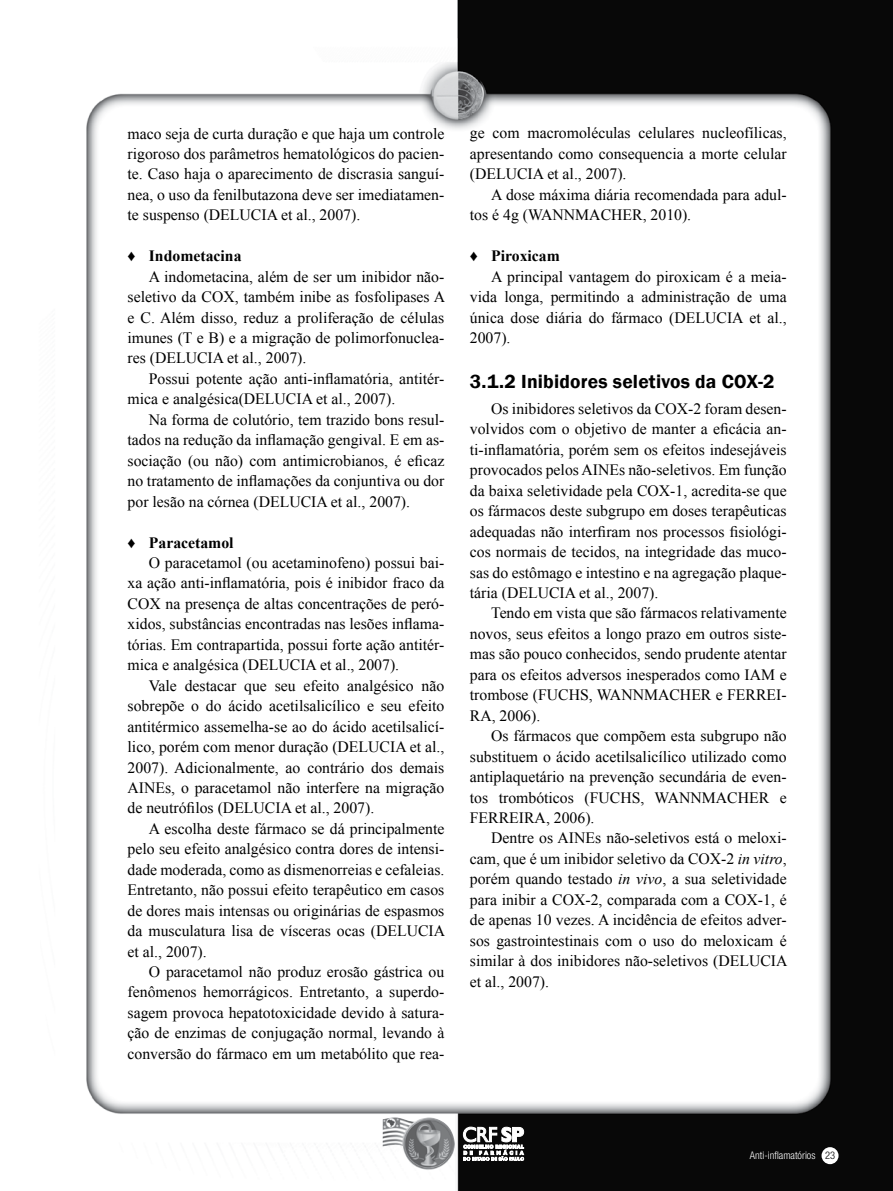
<style>
.page{position:relative;width:893px;height:1191px;background:#fff}
.page>*{position:absolute;margin:0;border:0;box-sizing:border-box;transform-origin:0 0}
.t1{font:600 19.5px "Franklin Gothic";letter-spacing:.01em;color:#000}
.t2{font:15.75px/20.4px "Times New Roman";color:#000;text-align:justify}
.t3{font:700 15.75px "Times New Roman";color:#000}
.t4{font:300 condensed 10.5px "Helvetica Neue";color:#fff}
.s1{font-weight:400}
.s2{font-style:italic}
.s3{color:#000}
</style>
<div class="page">
<img style="left:86px;top:0;width:807px;height:1191px">
<div style="left:821px;top:1147px;width:17px;height:17px;background:#fff;border-radius:50%"></div>
<svg style="left:463px;top:1126px;width:61px;height:34px"></svg>
<img style="left:383px;top:1117px;width:73px;height:52px">
<p class="t2" style="left:128px;top:123px;width:318px">maco seja de curta duração e que haja um controle rigoroso dos parâmetros hematológicos do pacien&shy;te. Caso haja o aparecimento de discrasia sanguí&shy;nea, o uso da fenilbutazona deve ser imediatamen&shy;te suspenso (DELUCIA et al., 2007).</p>
<p class="t3" style="left:128px;top:245px;width:116px"><span class="s1">♦</span> Indometacina</p>
<p class="t2" style="left:149px;top:266px;width:297px">A indometacina, além de ser um inibidor não-</p>
<p class="t2" style="left:128px;top:286px;width:319px">seletivo da COX, também inibe as fosfolipases A</p>
<p class="t2" style="left:128px;top:307px;width:318px">e C. Além disso, reduz a proliferação de células</p>
<p class="t2" style="left:128px;top:327px;width:318px">imunes (T e B) e a migração de polimorfonuclea-</p>
<p class="t2" style="left:128px;top:348px;width:180px">res (DELUCIA et al., 2007).</p>
<p class="t2" style="left:149px;top:368px;width:297px">Possui potente ação anti-inflamatória, antitér-</p>
<p class="t2" style="left:128px;top:389px;width:269px">mica e analgésica(DELUCIA et al., 2007).</p>
<p class="t2" style="left:149px;top:409px;width:297px">Na forma de colutório, tem trazido bons resul-</p>
<p class="t2" style="left:128px;top:429px;width:318px">tados na redução da inflamação gengival. E em as-</p>
<p class="t2" style="left:128px;top:450px;width:318px">sociação (ou não) com antimicrobianos, é eficaz</p>
<p class="t2" style="left:128px;top:470px;width:318px">no tratamento de inflamações da conjuntiva ou dor</p>
<p class="t2" style="left:128px;top:491px;width:284px">por lesão na córnea (DELUCIA et al., 2007).</p>
<p class="t3" style="left:128px;top:531px;width:108px"><span class="s1">♦</span> Paracetamol</p>
<p class="t2" style="left:149px;top:552px;width:297px">O paracetamol (ou acetaminofeno) possui bai-</p>
<p class="t2" style="left:128px;top:573px;width:318px">xa ação anti-inflamatória, pois é inibidor fraco da</p>
<p class="t2" style="left:128px;top:593px;width:318px">COX na presença de altas concentrações de peró-</p>
<p class="t2" style="left:128px;top:613px;width:318px">xidos, substâncias encontradas nas lesões inflama-</p>
<p class="t2" style="left:128px;top:634px;width:318px">tórias. Em contrapartida, possui forte ação antitér-</p>
<p class="t2" style="left:128px;top:654px;width:273px">mica e analgésica (DELUCIA et al., 2007).</p>
<p class="t2" style="left:149px;top:675px;width:297px">Vale destacar que seu efeito analgésico não</p>
<p class="t2" style="left:128px;top:695px;width:318px">sobrepõe o do ácido acetilsalicílico e seu efeito</p>
<p class="t2" style="left:128px;top:716px;width:318px">antitérmico assemelha-se ao do ácido acetilsalicí-</p>
<p class="t2" style="left:128px;top:736px;width:318px">lico, porém com menor duração (DELUCIA et al.,</p>
<p class="t2" style="left:128px;top:757px;width:318px">2007). Adicionalmente, ao contrário dos demais</p>
<p class="t2" style="left:128px;top:777px;width:318px">AINEs, o paracetamol não interfere na migração</p>
<p class="t2" style="left:128px;top:797px;width:248px">de neutrófilos (DELUCIA et al., 2007).</p>
<p class="t2" style="left:149px;top:818px;width:297px">A escolha deste fármaco se dá principalmente</p>
<p class="t2" style="left:128px;top:838px;width:318px">pelo seu efeito analgésico contra dores de intensi-</p>
<p class="t2" style="left:128px;top:859px;width:318px">dade moderada, como as dismenorreias e cefaleias.</p>
<p class="t2" style="left:128px;top:879px;width:318px">Entretanto, não possui efeito terapêutico em casos</p>
<p class="t2" style="left:128px;top:900px;width:318px">de dores mais intensas ou originárias de espasmos</p>
<p class="t2" style="left:128px;top:920px;width:319px">da musculatura lisa de vísceras ocas (DELUCIA</p>
<p class="t2" style="left:128px;top:941px;width:81px">et al., 2007).</p>
<p class="t2" style="left:149px;top:961px;width:297px">O paracetamol não produz erosão gástrica ou</p>
<p class="t2" style="left:128px;top:981px;width:318px">fenômenos hemorrágicos. Entretanto, a superdo-</p>
<p class="t2" style="left:128px;top:1002px;width:318px">sagem provoca hepatotoxicidade devido à satura-</p>
<p class="t2" style="left:128px;top:1022px;width:318px">ção de enzimas de conjugação normal, levando à</p>
<p class="t2" style="left:128px;top:1043px;width:318px">conversão do fármaco em um metabólito que rea-</p>
<p class="t2" style="left:470px;top:123px;width:318px">ge com macromoléculas celulares nucleofílicas, apresentando como consequencia a morte celular (DELUCIA et al., 2007).</p>
<p class="t2" style="left:470px;top:184px;width:318px;text-indent:21px">A dose máxima diária recomendada para adul&shy;tos é 4g (WANNMACHER, 2010).</p>
<p class="t3" style="left:470px;top:245px;width:92px"><span class="s1">♦</span> Piroxicam</p>
<p class="t2" style="left:491px;top:266px;width:297px">A principal vantagem do piroxicam é a meia-</p>
<p class="t2" style="left:470px;top:286px;width:318px">vida longa, permitindo a administração de uma</p>
<p class="t2" style="left:470px;top:307px;width:318px">única dose diária do fármaco (DELUCIA et al.,</p>
<p class="t2" style="left:470px;top:327px;width:42px">2007).</p>
<p class="t1" style="left:470px;top:369px;width:306px">3.1.2 Inibidores seletivos da COX-2</p>
<p class="t2" style="left:470px;top:398px;width:318px;text-indent:21px">Os inibidores seletivos da COX-2 foram desen&shy;volvidos com o objetivo de manter a eficácia an&shy;ti-inflamatória, porém sem os efeitos indesejáveis provocados pelos AINEs não-seletivos. Em função da baixa seletividade pela COX-1, acredita-se que os fármacos deste subgrupo em doses terapêuticas adequadas não interfiram nos processos fisiológi&shy;cos normais de tecidos, na integridade das muco&shy;sas do estômago e intestino e na agregação plaque&shy;tária (DELUCIA et al., 2007).</p>
<p class="t2" style="left:470px;top:603px;width:318px;text-indent:21px">Tendo em vista que são fármacos relativamente novos, seus efeitos a longo prazo em outros siste&shy;mas são pouco conhecidos, sendo prudente atentar para os efeitos adversos inesperados como IAM e trombose (FUCHS, WANNMACHER e FERREI-RA, 2006).</p>
<p class="t2" style="left:470px;top:725px;width:318px;text-indent:21px">Os fármacos que compõem esta subgrupo não substituem o ácido acetilsalicílico utilizado como antiplaquetário na prevenção secundária de even&shy;tos trombóticos (FUCHS, WANNMACHER e FERREIRA, 2006).</p>
<p class="t2" style="left:470px;top:827px;width:319px;text-indent:21px">Dentre os AINEs não-seletivos está o meloxi&shy;cam, que é um inibidor seletivo da COX-2 <span class="s2">in vitro</span>, porém quando testado <span class="s2">in vivo</span>, a sua seletividade para inibir a COX-2, comparada com a COX-1, é de apenas 10 vezes. A incidência de efeitos adver&shy;sos gastrointestinais com o uso do meloxicam é similar à dos inibidores não-seletivos (DELUCIA et al., 2007).</p>
<p class="t4" style="left:750px;top:1149px;width:87px">Anti-inflamatórios <span class="s3">23</span></p>
</div>
